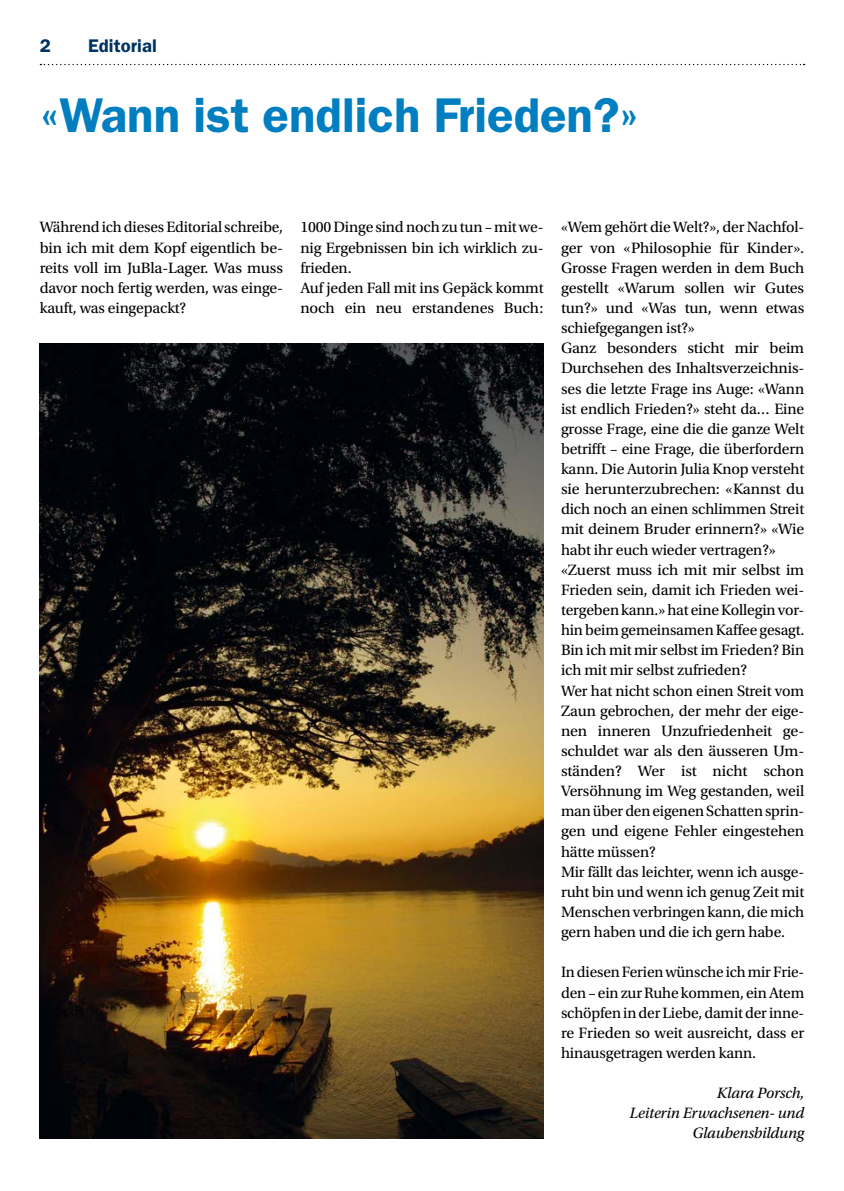
<style>
.page{position:relative;width:844px;height:1191px;background:#fff}
.page>*{position:absolute;margin:0;border:0;box-sizing:border-box;transform-origin:0 0}
.Titel_Einladungen{font:600 49px "ITC Franklin Gothic Std";color:#007ec0}
.t1{font:600 18.38px "ITC Franklin Gothic Std";letter-spacing:.005em;color:#003260}
.Fliesstext{font:15.75px/20.1px "Utopia Std";letter-spacing:-.01em;color:#000;text-align:justify}
.Autor{font:italic 15.75px "Utopia Std";letter-spacing:-.01em;color:#000}
</style>
<div class="page">
<svg style="left:40px;top:64px;width:764px;height:1px"></svg>
<img style="left:40px;top:343px;width:503px;height:795px">
<p class="t1" style="left:40px;top:35px;width:13px">2</p>
<p class="t1" style="left:88px;top:35px;width:70px">Editorial</p>
<p class="Titel_Einladungen" style="left:40px;top:86px;width:601px">«Wann ist endlich Frieden?»</p>
<p class="Fliesstext" style="left:40px;top:217px;width:245px">Während ich dieses Editorial schreibe, bin ich mit dem Kopf eigentlich be&shy;reits voll im JuBla-Lager. Was muss davor noch fertig werden, was einge&shy;kauft, was eingepackt?</p>
<p class="Fliesstext" style="left:300px;top:217px;width:245px">1000 Dinge sind noch zu tun – mit we&shy;nig Ergebnissen bin ich wirklich zu&shy;frieden.</p>
<p class="Fliesstext" style="left:300px;top:278px;width:245px">Auf jeden Fall mit ins Gepäck kommt noch ein neu erstandenes Buch:</p>
<p class="Fliesstext" style="left:561px;top:217px;width:245px">«Wem gehört die Welt?», der Nachfol&shy;ger von «Philosophie für Kinder».<br>Grosse Fragen werden in dem Buch gestellt «Warum sollen wir Gutes tun?» und «Was tun, wenn etwas schiefgegangen ist?»</p>
<p class="Fliesstext" style="left:561px;top:338px;width:245px">Ganz besonders sticht mir beim Durchsehen des Inhaltsverzeichnis&shy;ses die letzte Frage ins Auge: «Wann ist endlich Frieden?» steht da… Eine grosse Frage, eine die die ganze Welt betrifft – eine Frage, die überfordern kann. Die Autorin Julia Knop versteht sie herunterzubrechen: «Kannst du dich noch an einen schlimmen Streit mit deinem Bruder erinnern?» «Wie habt ihr euch wieder vertragen?»</p>
<p class="Fliesstext" style="left:561px;top:560px;width:245px">«Zuerst muss ich mit mir selbst im Frieden sein, damit ich Frieden wei&shy;tergeben kann.» hat eine Kollegin vor&shy;hin beim gemeinsamen Kaffee gesagt.<br>Bin ich mit mir selbst im Frieden? Bin ich mit mir selbst zufrieden?</p>
<p class="Fliesstext" style="left:561px;top:680px;width:245px">Wer hat nicht schon einen Streit vom Zaun gebrochen, der mehr der eige&shy;nen inneren Unzufriedenheit ge&shy;schuldet war als den äusseren Um&shy;ständen? Wer ist nicht schon Versöhnung im Weg gestanden, weil man über den eigenen Schatten sprin&shy;gen und eigene Fehler eingestehen hätte müssen?</p>
<p class="Fliesstext" style="left:561px;top:861px;width:245px">Mir fällt das leichter, wenn ich ausge&shy;ruht bin und wenn ich genug Zeit mit Menschen verbringen kann, die mich gern haben und die ich gern habe.</p>
<p class="Fliesstext" style="left:561px;top:962px;width:245px">In diesen Ferien wünsche ich mir Frie&shy;den – ein zur Ruhe kommen, ein Atem schöpfen in der Liebe, damit der inne&shy;re Frieden so weit ausreicht, dass er hinausgetragen werden kann.</p>
<p class="Autor" style="left:716px;top:1084px;width:89px">Klara Porsch,</p>
<p class="Autor" style="left:629px;top:1104px;width:176px">Leiterin Erwachsenen- und</p>
<p class="Autor" style="left:692px;top:1124px;width:113px">Glaubensbildung</p>
</div>
